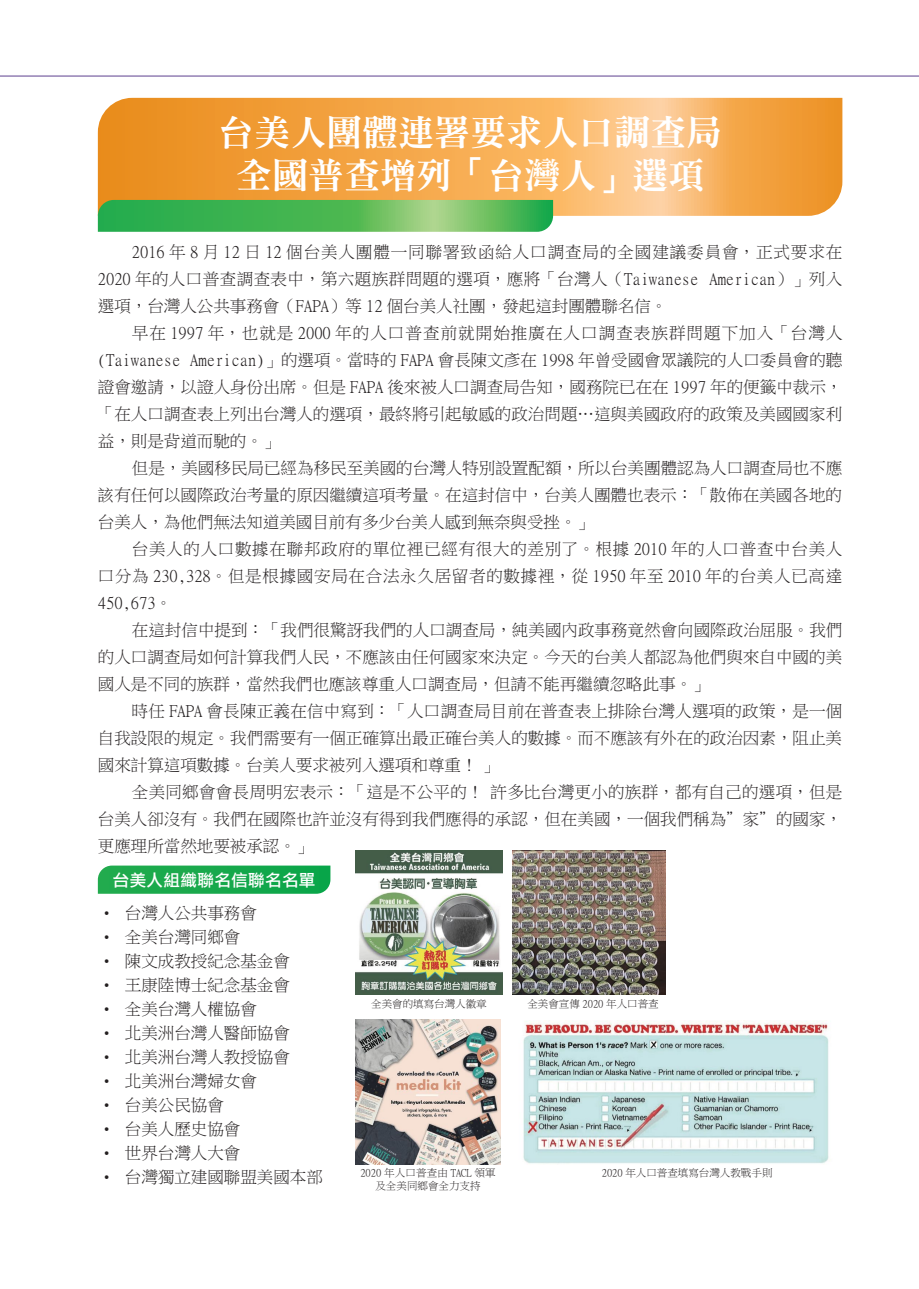
<style>
.page{position:relative;width:919px;height:1289px;background:#fff}
.page>*{position:absolute;margin:0;border:0;box-sizing:border-box;transform-origin:0 0}
.t1{font:36px/43.2px "DFN Ming XB HK BF";color:#fff;text-align:center}
.t2{font:16.5px/27px "Ming Li U";color:#231f20;text-align:justify}
.t3{font:16.5px "DF Li Hei Md WIN BF";letter-spacing:.025em;color:#fff}
.t4{font:10.5px/12.6px "Ming Li U";color:#231f20;text-align:center}
.s1{font-size:18px}
</style>
<div class="page">
<hr style="left:0;top:75px;width:918px;height:2px;background:#9380b4">
<svg style="left:98px;top:98px;width:744px;height:118px;background:#f4a94f"></svg>
<svg style="left:98px;top:200px;width:455px;height:32px;background:#53b95b"></svg>
<img style="left:355px;top:850px;width:147px;height:144px">
<img style="left:512px;top:850px;width:153px;height:144px">
<img style="left:355px;top:1019px;width:145px;height:145px">
<img style="left:523px;top:1020px;width:306px;height:144px">
<svg style="left:98px;top:865px;width:232px;height:28px;background:#1dab51"></svg>
<h1 class="t1" style="left:218px;top:111px;width:505px">台美人團體連署要求人口調查局全國普查增列「台灣人」選項</h1>
<p class="t2" style="left:98px;top:238px;width:746px;text-indent:34px">2016 年 8 月 12 日 12 個台美人團體一同聯署致函給人口調查局的全國建議委員會，正式要求在2020 年的人口普查調查表中，第六題族群問題的選項，應將「台灣人（Taiwanese American）」列入選項，台灣人公共事務會（FAPA）等 12 個台美人社團，發起這封團體聯名信。</p>
<p class="t2" style="left:98px;top:319px;width:746px;text-indent:34px">早在 1997 年，也就是 2000 年的人口普查前就開始推廣在人口調查表族群問題下加入「台灣人(Taiwanese American)」的選項。當時的 FAPA 會長陳文彥在 1998 年曾受國會眾議院的人口委員會的聽證會邀請，以證人身份出席。但是 FAPA 後來被人口調查局告知，國務院已在在 1997 年的便籤中裁示，「在人口調查表上列出台灣人的選項，最終將引起敏感的政治問題…這與美國政府的政策及美國國家利益，則是背道而馳的。」</p>
<p class="t2" style="left:98px;top:454px;width:746px;text-indent:34px">但是，美國移民局已經為移民至美國的台灣人特別設置配額，所以台美團體認為人口調查局也不應該有任何以國際政治考量的原因繼續這項考量。在這封信中，台美人團體也表示：「散佈在美國各地的台美人，為他們無法知道美國目前有多少台美人感到無奈與受挫。」</p>
<p class="t2" style="left:98px;top:535px;width:746px;text-indent:34px">台美人的人口數據在聯邦政府的單位裡已經有很大的差別了。根據 2010 年的人口普查中台美人口分為 230,328。但是根據國安局在合法永久居留者的數據裡，從 1950 年至 2010 年的台美人已高達450,673。</p>
<p class="t2" style="left:98px;top:616px;width:746px;text-indent:34px">在這封信中提到：「我們很驚訝我們的人口調查局，純美國內政事務竟然會向國際政治屈服。我們的人口調查局如何計算我們人民，不應該由任何國家來決定。今天的台美人都認為他們與來自中國的美國人是不同的族群，當然我們也應該尊重人口調查局，但請不能再繼續忽略此事。」</p>
<p class="t2" style="left:98px;top:697px;width:746px;text-indent:34px">時任 FAPA 會長陳正義在信中寫到：「人口調查局目前在普查表上排除台灣人選項的政策，是一個自我設限的規定。我們需要有一個正確算出最正確台美人的數據。而不應該有外在的政治因素，阻止美國來計算這項數據。台美人要求被列入選項和尊重 ! 」</p>
<p class="t2" style="left:98px;top:778px;width:746px;text-indent:34px">全美同鄉會會長周明宏表示：「這是不公平的 ! 許多比台灣更小的族群，都有自己的選項，但是台美人卻沒有。我們在國際也許並沒有得到我們應得的承認，但在美國，一個我們稱為”家”的國家，更應理所當然地要被承認。」</p>
<p class="t3" style="left:113px;top:871px;width:204px">台美人組織聯名信聯名名單</p>
<p class="t2" style="left:98px;top:899px;width:160px"><span class="s1">•</span> 台灣人公共事務會</p>
<p class="t2" style="left:98px;top:923px;width:144px"><span class="s1">•</span> 全美台灣同鄉會</p>
<p class="t2" style="left:98px;top:947px;width:193px"><span class="s1">•</span> 陳文成教授紀念基金會</p>
<p class="t2" style="left:98px;top:971px;width:193px"><span class="s1">•</span> 王康陸博士紀念基金會</p>
<p class="t2" style="left:98px;top:995px;width:160px"><span class="s1">•</span> 全美台灣人權協會</p>
<p class="t2" style="left:98px;top:1019px;width:193px"><span class="s1">•</span> 北美洲台灣人醫師協會</p>
<p class="t2" style="left:98px;top:1043px;width:193px"><span class="s1">•</span> 北美洲台灣人教授協會</p>
<p class="t2" style="left:98px;top:1067px;width:160px"><span class="s1">•</span> 北美洲台灣婦女會</p>
<p class="t2" style="left:98px;top:1091px;width:127px"><span class="s1">•</span> 台美公民協會</p>
<p class="t2" style="left:98px;top:1115px;width:144px"><span class="s1">•</span> 台美人歷史協會</p>
<p class="t2" style="left:98px;top:1139px;width:144px"><span class="s1">•</span> 世界台灣人大會</p>
<p class="t2" style="left:98px;top:1163px;width:226px"><span class="s1">•</span> 台灣獨立建國聯盟美國本部</p>
<p class="t4" style="left:360px;top:1166px;width:137px">2020 年人口普查由 TACL 領軍及全美同鄉會全力支持</p>
<p class="t4" style="left:601px;top:1166px;width:172px">2020 年人口普查填寫台灣人教戰手則</p>
<p class="t4" style="left:371px;top:997px;width:117px">全美會的填寫台灣人徽章</p>
<p class="t4" style="left:527px;top:997px;width:133px">全美會宣傳 2020 年人口普查</p>
</div>
